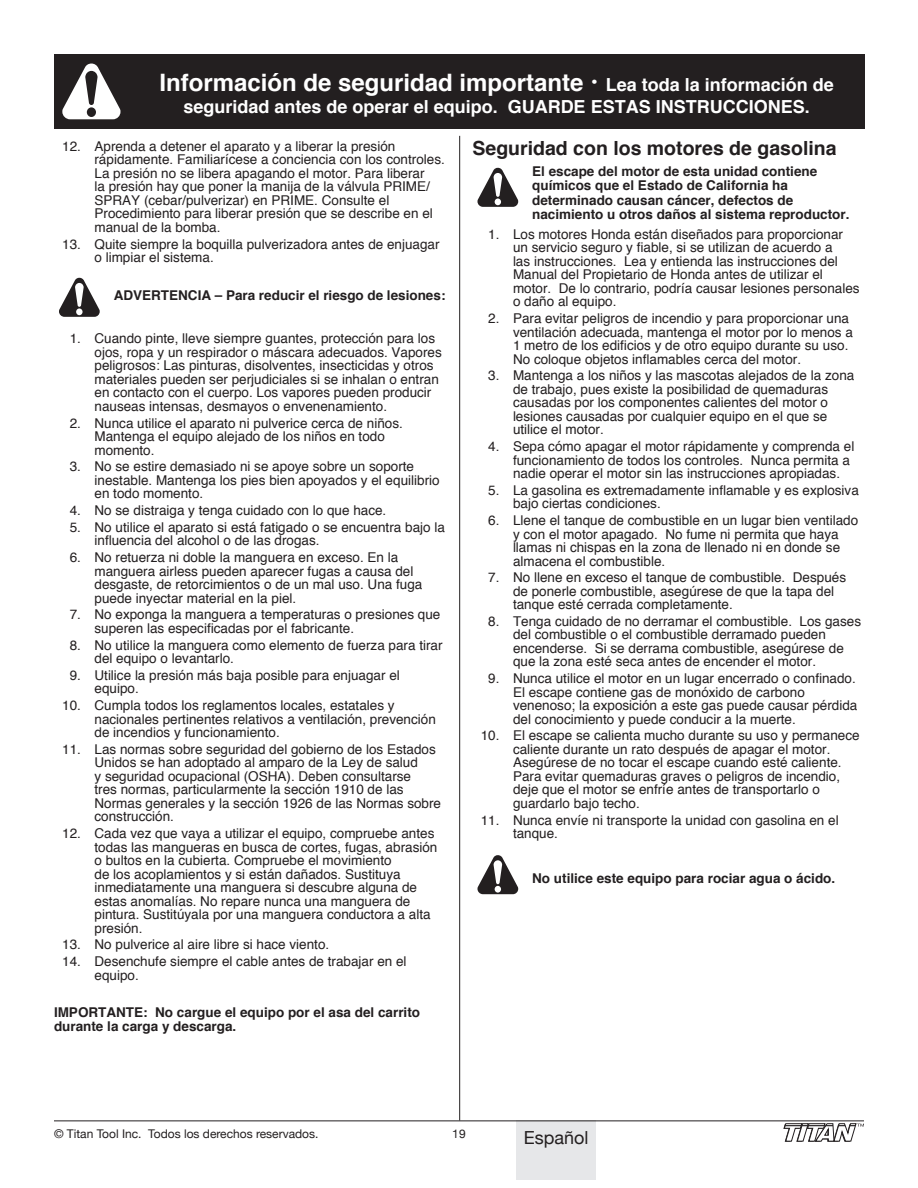
<style>
.page{position:relative;width:918px;height:1188px;background:#fff}
.page>*{position:absolute;margin:0;border:0;box-sizing:border-box;transform-origin:0 0}
.t1{font:700 24px "Helvetica";color:#fff}
.t2{font:700 19.5px "Helvetica";color:#231f20}
.t3{font:700 18px "Helvetica";color:#fff}
.t4{font:18px "Helvetica Neue";color:#231f20}
.t5{font:13.5px/13.5px "Helvetica";color:#231f20}
.t6{font:700 13.5px/14.2px "Helvetica";color:#231f20}
.t7{font:12px "Helvetica Neue";color:#231f20}
.s1{font-size:27px}
.s2{font-size:18px}
</style>
<div class="page">
<div style="left:516px;top:1120px;width:80px;height:60px;background:#e6e7e9"></div>
<hr style="left:54px;top:1120px;width:810px;height:1px;background:#231f20">
<hr style="left:459px;top:136px;width:1px;height:984px;background:#231f20">
<div style="left:128px;top:54px;width:737px;height:75px;background:#231f20"></div>
<div style="left:54px;top:54px;width:75px;height:75px;background:#231f20"></div>
<svg style="left:62px;top:64px;width:59px;height:55px"></svg>
<svg style="left:783px;top:1123px;width:81px;height:19px"></svg>
<svg style="left:59px;top:278px;width:41px;height:39px"></svg>
<svg style="left:477px;top:168px;width:41px;height:39px"></svg>
<svg style="left:477px;top:855px;width:41px;height:39px"></svg>
<h1 class="t1" style="left:159px;top:66px;width:676px">Información de seguridad importante <span class="s1">·</span> <span class="s2">Lea toda la información de</span></h1>
<h3 class="t3" style="left:184px;top:94px;width:628px">seguridad antes de operar el equipo. Guarde estas instrucciones.</h3>
<p class="t5" style="left:94px;top:140px;width:352px;text-indent:-32px">12. Aprenda a detener el aparato y a liberar la presión rápidamente. Familiarícese a conciencia con los controles.<br>La presión no se libera apagando el motor. Para liberar<br>la presión hay que poner la manija de la válvula PRIME/ SPRAY (cebar/pulverizar) en PRIME. Consulte el Procedimiento para liberar presión que se describe en el manual de la bomba.</p>
<p class="t5" style="left:94px;top:238px;width:347px;text-indent:-32px">13. Quite siempre la boquilla pulverizadora antes de enjuagar o limpiar el sistema.</p>
<p class="t6" style="left:114px;top:288px;width:333px">ADVERTENCIA – Para reducir el riesgo de lesiones:</p>
<p class="t5" style="left:95px;top:333px;width:349px;text-indent:-25px">1. Cuando pinte, lleve siempre guantes, protección para los ojos, ropa y un respirador o máscara adecuados. Vapores peligrosos: Las pinturas, disolventes, insecticidas y otros materiales pueden ser perjudiciales si se inhalan o entran en contacto con el cuerpo. Los vapores pueden producir nauseas intensas, desmayos o envenenamiento.</p>
<p class="t5" style="left:95px;top:417px;width:310px;text-indent:-25px">2. Nunca utilice el aparato ni pulverice cerca de niños.<br>Mantenga el equipo alejado de los niños en todo momento.</p>
<p class="t5" style="left:95px;top:461px;width:347px;text-indent:-25px">3. No se estire demasiado ni se apoye sobre un soporte inestable. Mantenga los pies bien apoyados y el equilibrio en todo momento.</p>
<p class="t5" style="left:70px;top:505px;width:318px">4. No se distraiga y tenga cuidado con lo que hace.</p>
<p class="t5" style="left:95px;top:521px;width:352px;text-indent:-25px">5. No utilice el aparato si está fatigado o se encuentra bajo la influencia del alcohol o de las drogas.</p>
<p class="t5" style="left:95px;top:552px;width:329px;text-indent:-25px">6. No retuerza ni doble la manguera en exceso. En la manguera airless pueden aparecer fugas a causa del desgaste, de retorcimientos o de un mal uso. Una fuga puede inyectar material en la piel.</p>
<p class="t5" style="left:95px;top:609px;width:347px;text-indent:-25px">7. No exponga la manguera a temperaturas o presiones que superen las especificadas por el fabricante.</p>
<p class="t5" style="left:95px;top:639px;width:350px;text-indent:-25px">8. No utilice la manguera como elemento de fuerza para tirar del equipo o levantarlo.</p>
<p class="t5" style="left:95px;top:669px;width:307px;text-indent:-25px">9. Utilice la presión más baja posible para enjuagar el equipo.</p>
<p class="t5" style="left:95px;top:699px;width:343px;text-indent:-32px">10. Cumpla todos los reglamentos locales, estatales y nacionales pertinentes relativos a ventilación, prevención de incendios y funcionamiento.</p>
<p class="t5" style="left:95px;top:743px;width:348px;text-indent:-32px">11. Las normas sobre seguridad del gobierno de los Estados Unidos se han adoptado al amparo de la Ley de salud<br>y seguridad ocupacional (OSHA). Deben consultarse<br>tres normas, particularmente la sección 1910 de las Normas generales y la sección 1926 de las Normas sobre construcción.</p>
<p class="t5" style="left:95px;top:827px;width:344px;text-indent:-32px">12. Cada vez que vaya a utilizar el equipo, compruebe antes todas las mangueras en busca de cortes, fugas, abrasión o bultos en la cubierta. Compruebe el movimiento<br>de los acoplamientos y si están dañados. Sustituya inmediatamente una manguera si descubre alguna de estas anomalías. No repare nunca una manguera de pintura. Sustitúyala por una manguera conductora a alta presión.</p>
<p class="t5" style="left:62px;top:939px;width:269px">13. No pulverice al aire libre si hace viento.</p>
<p class="t5" style="left:95px;top:955px;width:314px;text-indent:-32px">14. Desenchufe siempre el cable antes de trabajar en el equipo.</p>
<p class="t6" style="left:54px;top:1006px;width:10px">important</p>
<h2 class="t2" style="left:472px;top:135px;width:366px">Seguridad con los motores de gasolina</h2>
<p class="t6" style="left:532px;top:165px;width:319px">El escape del motor de esta unidad contiene químicos que el Estado de California ha determinado causan cáncer, defectos de nacimiento u otros daños al sistema reproductor.</p>
<p class="t5" style="left:513px;top:228px;width:348px;text-indent:-25px">1. Los motores Honda están diseñados para proporcionar un servicio seguro y fiable, si se utilizan de acuerdo a<br>las instrucciones. Lea y entienda las instrucciones del Manual del Propietario de Honda antes de utilizar el motor. De lo contrario, podría causar lesiones personales o daño al equipo.</p>
<p class="t5" style="left:513px;top:312px;width:341px;text-indent:-25px">2. Para evitar peligros de incendio y para proporcionar una ventilación adecuada, mantenga el motor por lo menos a 1 metro de los edificios y de otro equipo durante su uso.<br>No coloque objetos inflamables cerca del motor.</p>
<p class="t5" style="left:513px;top:370px;width:343px;text-indent:-25px">3. Mantenga a los niños y las mascotas alejados de la zona de trabajo, pues existe la posibilidad de quemaduras causadas por los componentes calientes del motor o lesiones causadas por cualquier equipo en el que se utilice el motor.</p>
<p class="t5" style="left:513px;top:440px;width:343px;text-indent:-25px">4. Sepa cómo apagar el motor rápidamente y comprenda el funcionamiento de todos los controles. Nunca permita a nadie operar el motor sin las instrucciones apropiadas.</p>
<p class="t5" style="left:513px;top:484px;width:347px;text-indent:-25px">5. La gasolina es extremadamente inflamable y es explosiva bajo ciertas condiciones.</p>
<p class="t5" style="left:513px;top:514px;width:347px;text-indent:-25px">6. Llene el tanque de combustible en un lugar bien ventilado y con el motor apagado. No fume ni permita que haya llamas ni chispas en la zona de llenado ni en donde se almacena el combustible.</p>
<p class="t5" style="left:513px;top:572px;width:335px;text-indent:-25px">7. No llene en exceso el tanque de combustible. Después de ponerle combustible, asegúrese de que la tapa del tanque esté cerrada completamente.</p>
<p class="t5" style="left:513px;top:615px;width:350px;text-indent:-25px">8. Tenga cuidado de no derramar el combustible. Los gases del combustible o el combustible derramado pueden encenderse. Si se derrama combustible, asegúrese de que la zona esté seca antes de encender el motor.</p>
<p class="t5" style="left:513px;top:673px;width:346px;text-indent:-25px">9. Nunca utilice el motor en un lugar encerrado o confinado.<br>El escape contiene gas de monóxido de carbono venenoso; la exposición a este gas puede causar pérdida del conocimiento y puede conducir a la muerte.</p>
<p class="t5" style="left:513px;top:730px;width:348px;text-indent:-32px">10. El escape se calienta mucho durante su uso y permanece caliente durante un rato después de apagar el motor.<br>Asegúrese de no tocar el escape cuando esté caliente.<br>Para evitar quemaduras graves o peligros de incendio, deje que el motor se enfríe antes de transportarlo o guardarlo bajo techo.</p>
<p class="t5" style="left:513px;top:814px;width:327px;text-indent:-32px">11. Nunca envíe ni transporte la unidad con gasolina en el tanque.</p>
<p class="t6" style="left:532px;top:872px;width:305px">No utilice este equipo para rociar agua o ácido.</p>
<p class="t6" style="left:54px;top:1006px;width:368px;text-indent:80px">E: No cargue el equipo por el asa del carrito durante la carga y descarga.</p>
<p class="t7" style="left:54px;top:1126px;width:266px">© Titan Tool Inc. Todos los derechos reservados.</p>
<p class="t7" style="left:452px;top:1126px;width:15px">19</p>
<h3 class="t4" style="left:524px;top:1127px;width:66px">Español</h3>
</div>
